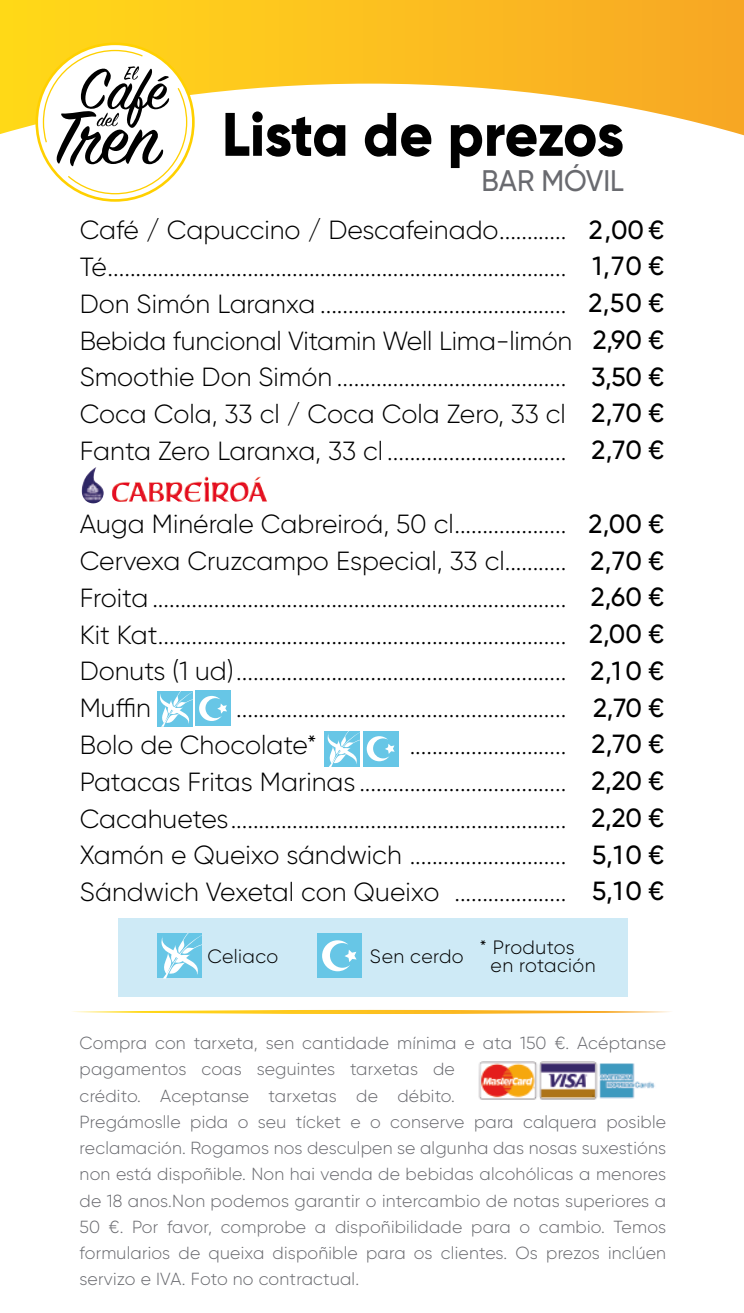
<style>
.page{position:relative;width:744px;height:1313px;background:#fff}
.page>*{position:absolute;margin:0;border:0;box-sizing:border-box;transform-origin:0 0}
.t1{font:800 61.25px "Gilroy";letter-spacing:-.015em;color:#000;scale:.95 1}
.t2{font:500 29.75px "Gilroy";color:#696a6f;scale:.95 1}
.t3{font:300 26.25px/36.8px "Gilroy";color:#000}
.t4{font:500 26.25px/36.8px "Gilroy";color:#000;text-align:justify}
.t5{font:300 19.25px/17.8px "Gilroy";letter-spacing:.02em;color:#000}
.t6{font:300 17.5px/26.2px "Gilroy";letter-spacing:.01em;color:#696a6f}
</style>
<div class="page">
<svg style="left:0;top:0;width:744px;height:135px"></svg>
<svg style="left:37px;top:44px;width:156px;height:156px"></svg>
<div style="left:35px;top:42px;width:160px;height:160px;border:3px solid #ffd000;border-radius:50%"></div>
<svg style="left:42px;top:49px;width:146px;height:146px"></svg>
<svg style="left:73px;top:1010px;width:598px;height:4px"></svg>
<img style="left:478px;top:1061px;width:177px;height:39px">
<div style="left:118px;top:918px;width:510px;height:78px;background:#ceeaf6"></div>
<svg style="left:158px;top:933px;width:44px;height:45px;background:#90d5ec"></svg>
<div style="left:317px;top:933px;width:44px;height:45px;background:#67c6e6"></div>
<svg style="left:322px;top:940px;width:34px;height:31px"></svg>
<img style="left:82px;top:467px;width:14px;height:21px">
<svg style="left:157px;top:691px;width:35px;height:35px"></svg>
<svg style="left:324px;top:731px;width:36px;height:35px"></svg>
<div style="left:195px;top:690px;width:36px;height:36px;background:#67c6e6"></div>
<svg style="left:199px;top:696px;width:28px;height:25px"></svg>
<div style="left:363px;top:731px;width:35px;height:35px;background:#67c6e6"></div>
<svg style="left:367px;top:736px;width:28px;height:25px"></svg>
<h1 class="t1" style="left:222px;top:96px;width:425px">Lista de prezos</h1>
<p class="t2" style="left:481px;top:162px;width:152px">BAR MÓVIL</p>
<p class="t3" style="left:80px;top:211px;width:494px">Café / Capuccino / Descafeinado............<br>Té..................................................................................<br>Don Simón Laranxa ............................................<br>Bebida funcional Vitamin Well Lima-limón Smoothie Don Simón .........................................<br>Coca Cola, 33 cl / Coca Cola Zero, 33 cl Fanta Zero Laranxa, 33 cl ................................</p>
<p class="t4" style="left:588px;top:211px;width:77px">2,00 € 1,70 € 2,50 € 2,90 € 3,50 € 2,70 € 2,70 €</p>
<p class="t4" style="left:588px;top:505px;width:77px">2,00 € 2,70 € 2,60 € 2,00 € 2,1 0 € 2,70 € 2,70 € 2,20 € 2,20 € 5,10 € 5,10 €</p>
<p class="t5" style="left:490px;top:938px;width:106px;text-indent:-11px">* Produtos en rotación</p>
<p class="t3" style="left:80px;top:505px;width:488px;text-align:justify">Auga Minérale Cabreiroá, 50 cl....................<br>Cervexa Cruzcampo Especial, 33 cl...........<br>Froita ..........................................................................<br>Kit Kat.........................................................................<br>Donuts (1 ud)...........................................................<br>Muffin</p>
<p class="t3" style="left:80px;top:689px;width:488px;text-indent:157px">...........................................................<br>Bolo de Chocolate*</p>
<p class="t3" style="left:80px;top:726px;width:488px;text-align:justify;text-indent:330px">............................<br>Patacas Fritas Marinas .....................................<br>Cacahuetes............................................................<br>Xamón e Queixo sándwich ............................<br>Sándwich Vexetal con Queixo ....................</p>
<p class="t5" style="left:207px;top:947px;width:72px">Celiaco</p>
<p class="t5" style="left:370px;top:947px;width:95px">Sen cerdo</p>
<p class="t6" style="left:80px;top:1029px;width:588px">Compra con tarxeta, sen cantidade mínima e ata 150 €. Acéptanse pagamentos coas seguintes tarxetas de<br>crédito. Aceptanse tarxetas de débito.<br>Pregámoslle pida o seu tícket e o conserve para calquera posible reclamación. Rogamos nos desculpen se algunha das nosas suxestións non está dispoñible. Non hai venda de bebidas alcohólicas a menores de 18 anos.Non podemos garantir o intercambio de notas superiores a 50 €. Por favor, comprobe a dispoñibilidade para o cambio. Temos formularios de queixa dispoñible para os clientes. Os prezos inclúen servizo e IVA. Foto no contractual.</p>
</div>
